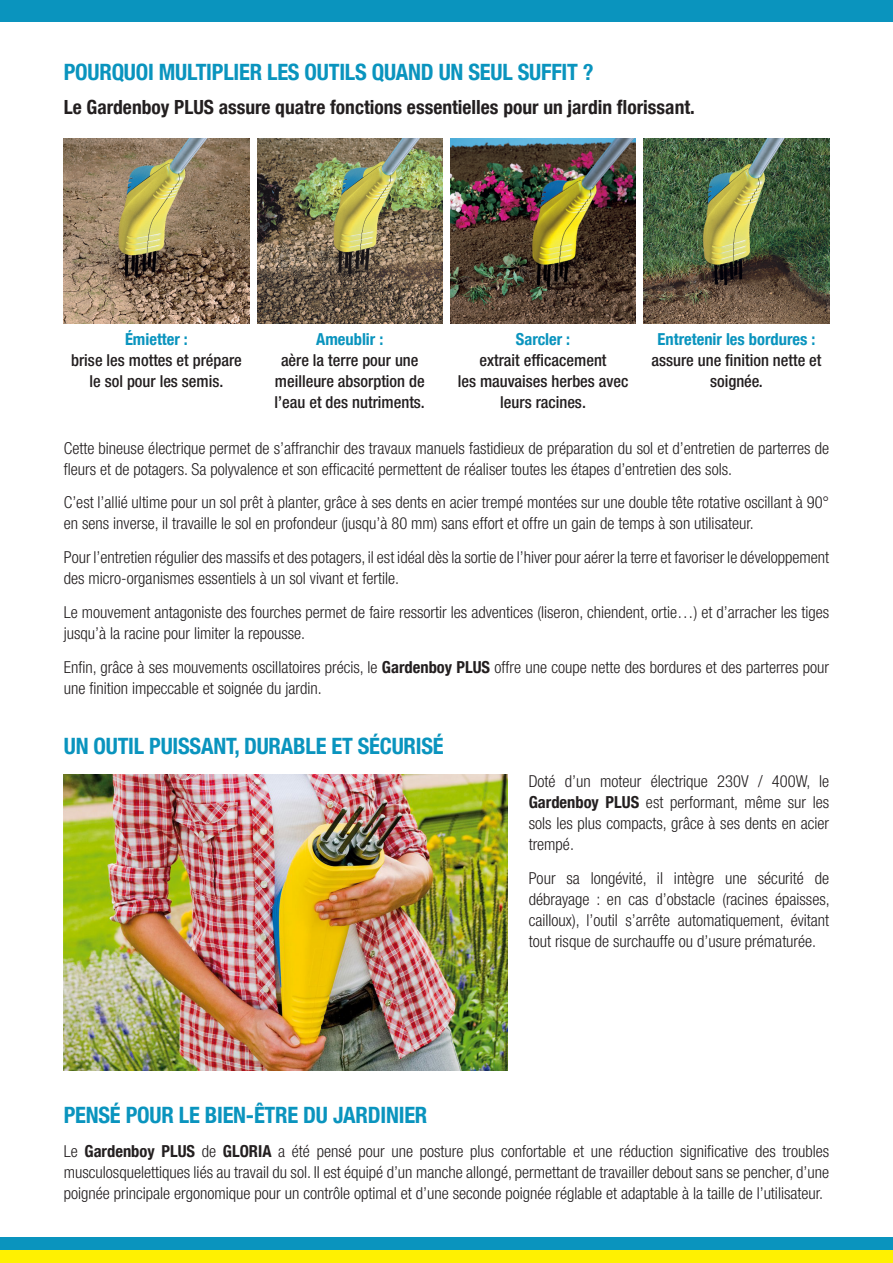
<style>
.page{position:relative;width:893px;height:1263px;background:#fff}
.page>*{position:absolute;margin:0;border:0;box-sizing:border-box;transform-origin:0 0}
.t1{font:700 condensed 22.5px "Helvetica Neue LT Com";letter-spacing:-.01em;color:#0a94be}
.t2{font:700 condensed 19.5px "Helvetica Neue LT Com";color:#231f20}
.t3{font:300 condensed 16.5px/21px "Helvetica Neue LT Com";color:#231f20}
.t4{font:500 condensed 16.5px/21px "Helvetica Neue LT Com";color:#231f20;text-align:center}
.s1{font-weight:700;color:#0a94be}
.s2{font-weight:700}
</style>
<div class="page">
<div style="left:0;top:1250px;width:893px;height:13px;background:#fff101"></div>
<div style="left:0;top:1237px;width:893px;height:13px;background:#0a94be"></div>
<div style="left:0;top:0;width:893px;height:21px;background:#0a94be"></div>
<img style="left:64px;top:775px;width:443px;height:296px">
<img style="left:64px;top:138px;width:185px;height:185px">
<img style="left:257px;top:138px;width:185px;height:185px">
<img style="left:644px;top:138px;width:185px;height:185px">
<img style="left:450px;top:138px;width:186px;height:185px">
<p class="t1" style="left:64px;top:58px;width:531px">POURQUOI MULTIPLIER LES OUTILS QUAND UN SEUL SUFFIT ?</p>
<p class="t2" style="left:64px;top:95px;width:633px">Le Gardenboy PLUS assure quatre fonctions essentielles pour un jardin florissant.</p>
<p class="t4" style="left:71px;top:328px;width:172px"><span class="s1">Émietter :<br></span>brise les mottes et prépare le sol pour les semis.</p>
<p class="t4" style="left:275px;top:328px;width:152px"><span class="s1">Ameublir :<br></span>aère la terre pour une meilleure absorption de l’eau et des nutriments.</p>
<p class="t4" style="left:458px;top:328px;width:172px"><span class="s1">Sarcler :<br></span>extrait efficacement<br>les mauvaises herbes avec leurs racines.</p>
<p class="t4" style="left:651px;top:328px;width:172px"><span class="s1">Entretenir les bordures : </span>assure une finition nette et soignée.</p>
<p class="t3" style="left:64px;top:437px;width:767px">Cette bineuse électrique permet de s’affranchir des travaux manuels fastidieux de préparation du sol et d’entretien de parterres de fleurs et de potagers. Sa polyvalence et son efficacité permettent de réaliser toutes les étapes d’entretien des sols.</p>
<p class="t3" style="left:64px;top:492px;width:767px">C’est l’allié ultime pour un sol prêt à planter, grâce à ses dents en acier trempé montées sur une double tête rotative oscillant à 90° en sens inverse, il travaille le sol en profondeur (jusqu’à 80 mm) sans effort et offre un gain de temps à son utilisateur.</p>
<p class="t3" style="left:64px;top:547px;width:767px">Pour l’entretien régulier des massifs et des potagers, il est idéal dès la sortie de l’hiver pour aérer la terre et favoriser le développement des micro-organismes essentiels à un sol vivant et fertile.</p>
<p class="t3" style="left:64px;top:601px;width:767px">Le mouvement antagoniste des fourches permet de faire ressortir les adventices (liseron, chiendent, ortie…) et d’arracher les tiges jusqu’à la racine pour limiter la repousse.</p>
<p class="t3" style="left:64px;top:656px;width:767px">Enfin, grâce à ses mouvements oscillatoires précis, le <span class="s2">Gardenboy PLUS</span> offre une coupe nette des bordures et des parterres pour une finition impeccable et soignée du jardin.</p>
<p class="t1" style="left:64px;top:732px;width:381px">UN OUTIL PUISSANT, DURABLE ET SÉCURISÉ</p>
<p class="t3" style="left:529px;top:771px;width:302px;text-align:justify">Doté d’un moteur électrique 230V / 400W, le <span class="s2">Gardenboy PLUS</span> est performant, même sur les sols les plus compacts, grâce à ses dents en acier trempé.</p>
<p class="t3" style="left:529px;top:868px;width:303px;text-align:justify">Pour sa longévité, il intègre une sécurité de débrayage : en cas d’obstacle (racines épaisses, cailloux), l’outil s’arrête automatiquement, évitant tout risque de surchauffe ou d’usure prématurée.</p>
<p class="t1" style="left:64px;top:1102px;width:365px">PENSÉ POUR LE BIEN-ÊTRE DU JARDINIER</p>
<p class="t3" style="left:64px;top:1141px;width:767px;text-align:justify">Le <span class="s2">Gardenboy PLUS</span> de <span class="s2">GLORIA</span> a été pensé pour une posture plus confortable et une réduction significative des troubles musculosquelettiques liés au travail du sol. Il est équipé d’un manche allongé, permettant de travailler debout sans se pencher, d’une poignée principale ergonomique pour un contrôle optimal et d’une seconde poignée réglable et adaptable à la taille de l’utilisateur.</p>
</div>
